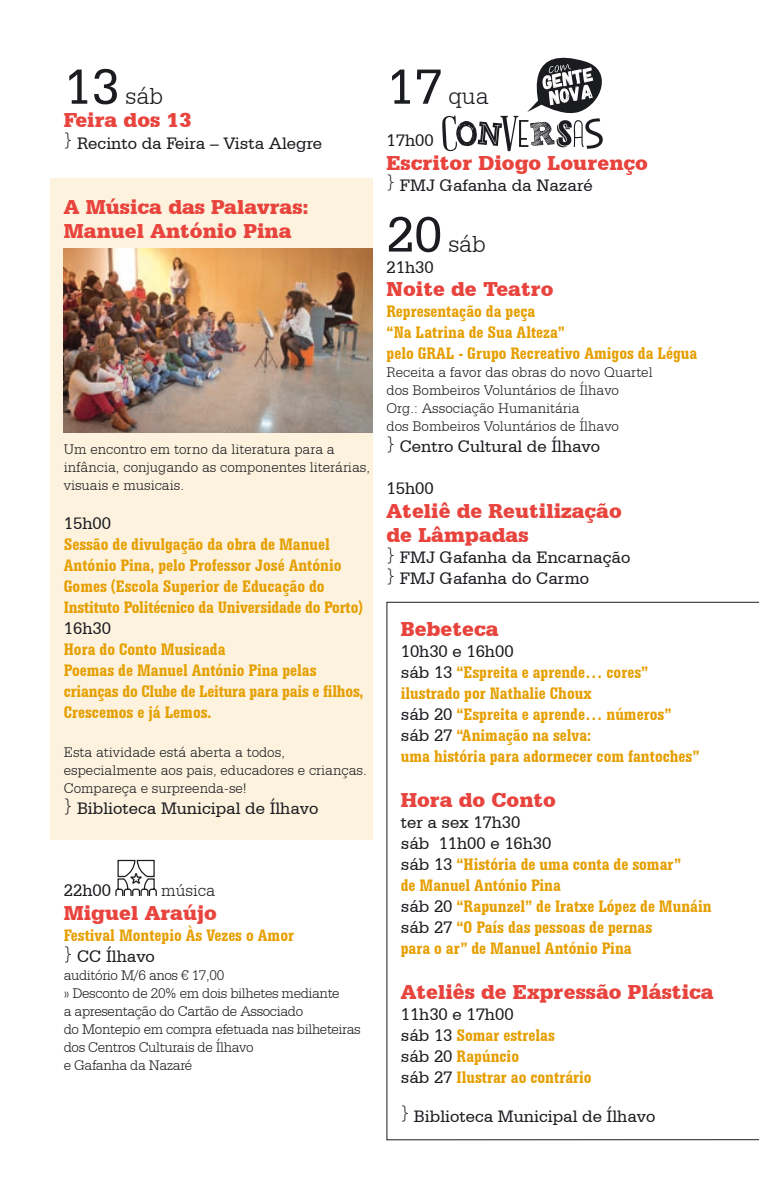
<style>
.page{position:relative;width:759px;height:1177px;background:#fff}
.page>*{position:absolute;margin:0;border:0;box-sizing:border-box;transform-origin:0 0}
.t1{font:300 25px "Serifa BT";color:#1b1c20}
.t2{font:900 21.25px/23.8px "Serifa BT";color:#e8443d}
.t3{font:700 condensed 17.5px/21px "Serifa BT";color:#e69f00}
.t4{font:17.5px/21px "Serifa BT";color:#1b1c20}
.t5{font:300 17.5px "Serifa BT";color:#1b1c20}
.t6{font:300 15px/18px "Serifa BT";color:#1b1c20}
.t7{font:300 15px/18px "Serifa BT";letter-spacing:-.025em;color:#1b1c20}
.s1{font-weight:400;font-size:52.5px}
.s2{font-weight:400;font-stretch:normal;color:#1b1c20}
</style>
<div class="page">
<div style="left:50px;top:178px;width:322px;height:661px;background:#fcf2de"></div>
<svg style="left:386px;top:602px;width:372px;height:538px"></svg>
<svg style="left:115px;top:859px;width:42px;height:37px"></svg>
<svg style="left:442px;top:57px;width:161px;height:94px"></svg>
<img style="left:64px;top:248px;width:308px;height:184px">
<h1 class="t1" style="left:64px;top:81px;width:101px"><span class="s1">13</span> sáb</h1>
<p class="t2" style="left:64px;top:108px;width:129px">Feira dos 13</p>
<p class="t4" style="left:64px;top:132px;width:260px"><sup>}</sup> Recinto da Feira – Vista Alegre</p>
<p class="t2" style="left:64px;top:195px;width:246px">A Música das Palavras:<br>Manuel António Pina</p>
<p class="t6" style="left:64px;top:440px;width:308px">Um encontro em torno da literatura para a infância, conjugando as componentes literárias, visuais e musicais.</p>
<p class="t4" style="left:64px;top:512px;width:49px">15h00</p>
<p class="t3" style="left:64px;top:533px;width:301px">Sessão de divulgação da obra de Manuel António Pina, pelo Professor José António Gomes (Escola Superior de Educação do Instituto Politécnico da Universidade do Porto)</p>
<p class="t4" style="left:64px;top:617px;width:49px">16h30</p>
<p class="t3" style="left:64px;top:638px;width:301px">Hora do Conto Musicada<br>Poemas de Manuel António Pina pelas crianças do Clube de Leitura para pais e filhos,<br>Crescemos e já Lemos.</p>
<p class="t6" style="left:64px;top:743px;width:304px">Esta atividade está aberta a todos, especialmente aos pais, educadores e crianças.<br>Compareça e surpreenda-se!</p>
<p class="t4" style="left:64px;top:797px;width:256px"><sup>}</sup> Biblioteca Municipal de Ílhavo</p>
<p class="t4" style="left:64px;top:879px;width:49px">22h00</p>
<p class="t5" style="left:161px;top:880px;width:56px">música</p>
<p class="t2" style="left:64px;top:900px;width:155px">Miguel Araújo</p>
<p class="t3" style="left:64px;top:924px;width:232px">Festival Montepio Às Vezes o Amor <sup>}</sup> <span class="s2">CC Ílhavo</span></p>
<p class="t7" style="left:64px;top:965px;width:298px">auditório M/6 anos € 17,00<br>» Desconto de 20% em dois bilhetes mediante<br>a apresentação do Cartão de Associado<br>do Montepio em compra efetuada nas bilheteiras dos Centros Culturais de Ílhavo<br>e Gafanha da Nazaré</p>
<h1 class="t1" style="left:386px;top:81px;width:104px"><span class="s1">17</span> qua</h1>
<p class="t4" style="left:386px;top:129px;width:49px">17h00</p>
<p class="t2" style="left:386px;top:150px;width:263px">Escritor Diogo Lourenço</p>
<p class="t4" style="left:386px;top:174px;width:207px"><sup>}</sup> FMJ Gafanha da Nazaré</p>
<h1 class="t1" style="left:386px;top:229px;width:101px"><span class="s1">20</span> sáb</h1>
<p class="t4" style="left:386px;top:256px;width:49px">21h30</p>
<p class="t2" style="left:386px;top:277px;width:168px">Noite de Teatro</p>
<p class="t3" style="left:386px;top:301px;width:312px">Representação da peça<br>“Na Latrina de Sua Alteza”<br>pelo GRAL - Grupo Recreativo Amigos da Légua</p>
<p class="t6" style="left:386px;top:363px;width:267px">Receita a favor das obras do novo Quartel dos Bombeiros Voluntários de Ílhavo Org.: Associação Humanitária<br>dos Bombeiros Voluntários de Ílhavo</p>
<p class="t4" style="left:386px;top:436px;width:215px"><sup>}</sup> Centro Cultural de Ílhavo</p>
<p class="t4" style="left:386px;top:478px;width:49px">15h00</p>
<p class="t2" style="left:386px;top:498px;width:237px">Ateliê de Reutilização de Lâmpadas</p>
<p class="t4" style="left:386px;top:546px;width:245px"><sup>}</sup> FMJ Gafanha da Encarnação <sup>}</sup> FMJ Gafanha do Carmo</p>
<p class="t2" style="left:400px;top:616px;width:99px">Bebeteca</p>
<p class="t3" style="left:400px;top:640px;width:300px"><span class="s2">10h30 e 16h00<br>sáb 13</span> “Espreita e aprende… cores” ilustrado por Nathalie Choux<br><span class="s2">sáb 20</span> “Espreita e aprende… números” <span class="s2">sáb 27</span> “Animação na selva:<br>uma história para adormecer com fantoches”</p>
<p class="t2" style="left:400px;top:787px;width:157px">Hora do Conto</p>
<p class="t3" style="left:400px;top:811px;width:312px"><span class="s2">ter a sex 17h30<br>sáb 11h00 e 16h30<br>sáb 13</span> “História de uma conta de somar”<br>de Manuel António Pina<br><span class="s2">sáb 20</span> “Rapunzel” de Iratxe López de Munáin <span class="s2">sáb 27</span> “O País das pessoas de pernas<br>para o ar” de Manuel António Pina</p>
<p class="t2" style="left:400px;top:979px;width:314px">Ateliês de Expressão Plástica</p>
<p class="t3" style="left:400px;top:1002px;width:192px"><span class="s2">11h30 e 17h00<br>sáb 13</span> Somar estrelas<br><span class="s2">sáb 20</span> Rapúncio<br><span class="s2">sáb 27</span> Ilustrar ao contrário</p>
<p class="t4" style="left:400px;top:1104px;width:256px"><sup>}</sup> Biblioteca Municipal de Ílhavo</p>
</div>
